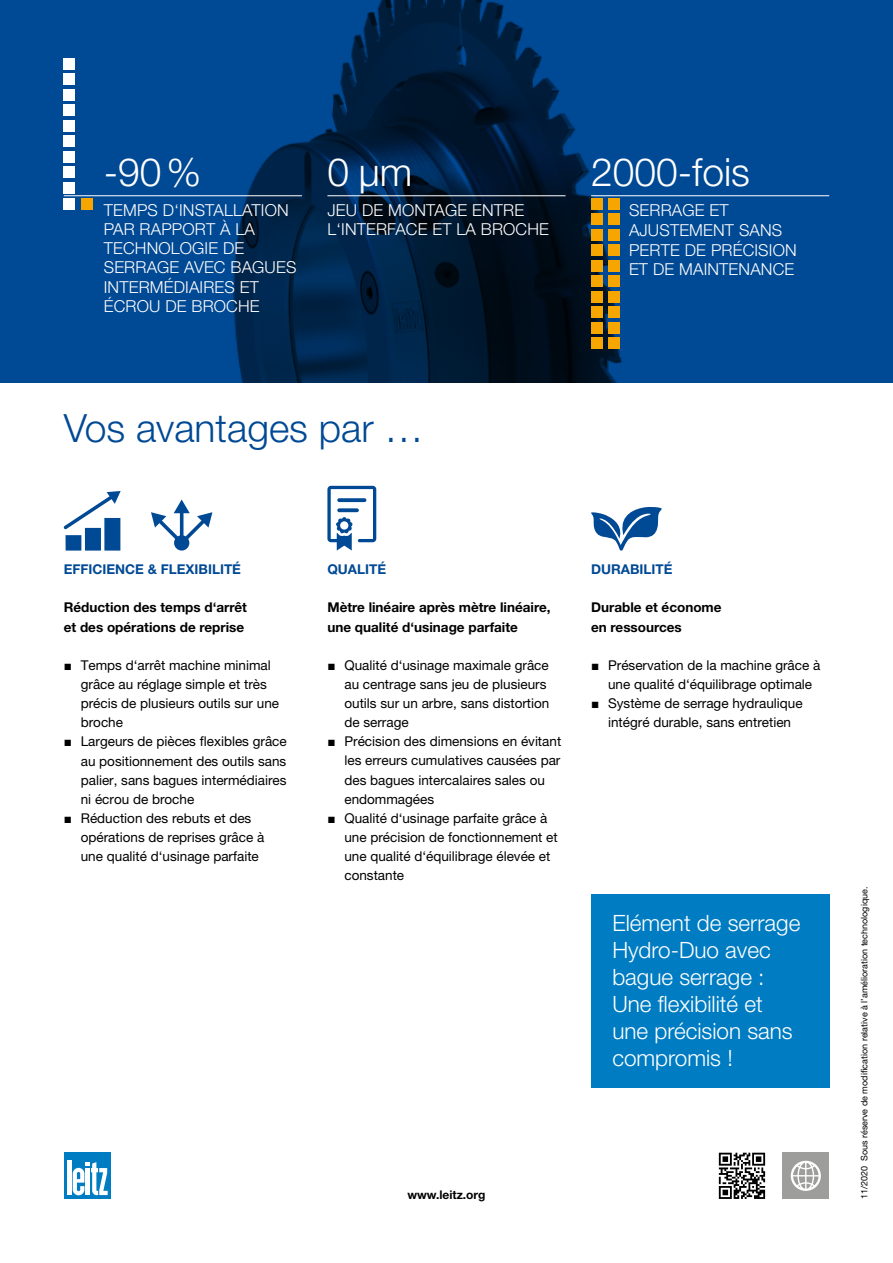
<style>
.page{position:relative;width:893px;height:1263px;background:#fff}
.page>*{position:absolute;margin:0;border:0;box-sizing:border-box;transform-origin:0 0}
.t1{font:300 39px "Helvetica Neue LT Pro";color:#fff}
.t2{font:300 39px "Helvetica Neue LT Pro";color:#004994}
.t3{font:300 22.5px/27px "Helvetica Neue LT Pro";color:#fff}
.t4{font:300 16.5px/19px "Helvetica Neue LT Pro";letter-spacing:.01em;color:#fff}
.t5{font:13.5px/19.2px "Helvetica Neue LT Pro";color:#000}
.t6{font:700 13.5px/19.2px "Helvetica Neue LT Pro";color:#000}
.t7{font:700 13.5px "Helvetica Neue LT Pro";color:#004994}
.t8{font:700 12px "Helvetica Neue LT Pro";color:#000}
.t9{font:9px "Helvetica Neue LT Pro";color:#000}
.s1{font-family:"Arial"}
</style>
<div class="page">
<svg style="left:0;top:0;width:893px;height:383px;background:#003a75"></svg>
<div style="left:64px;top:1152px;width:47px;height:47px;background:#007cc2"></div>
<div style="left:67px;top:1160px;width:5px;height:35px;background:#fff"></div>
<svg style="left:73px;top:1162px;width:35px;height:33px"></svg>
<div style="left:104px;top:518px;width:16px;height:33px;background:#004994"></div>
<div style="left:85px;top:528px;width:16px;height:23px;background:#004994"></div>
<div style="left:66px;top:535px;width:15px;height:16px;background:#004994"></div>
<svg style="left:64px;top:491px;width:57px;height:38px"></svg>
<svg style="left:327px;top:486px;width:49px;height:65px"></svg>
<svg style="left:337px;top:508px;width:22px;height:4px"></svg>
<svg style="left:337px;top:498px;width:29px;height:4px"></svg>
<svg style="left:591px;top:507px;width:71px;height:44px"></svg>
<svg style="left:151px;top:499px;width:61px;height:52px"></svg>
<div style="left:783px;top:1153px;width:46px;height:46px;background:#9d9d9c"></div>
<svg style="left:791px;top:1161px;width:30px;height:30px"></svg>
<svg style="left:719px;top:1153px;width:46px;height:46px"></svg>
<hr style="left:64px;top:195px;width:238px;height:1px;background:#fff">
<hr style="left:591px;top:195px;width:238px;height:1px;background:#fff">
<div style="left:81px;top:198px;width:11px;height:11px;background:#f7a600"></div>
<div style="left:591px;top:244px;width:11px;height:12px;background:#f7a600"></div>
<div style="left:591px;top:229px;width:11px;height:11px;background:#f7a600"></div>
<div style="left:591px;top:213px;width:11px;height:12px;background:#f7a600"></div>
<div style="left:591px;top:198px;width:11px;height:11px;background:#f7a600"></div>
<div style="left:591px;top:291px;width:11px;height:11px;background:#f7a600"></div>
<div style="left:591px;top:275px;width:11px;height:12px;background:#f7a600"></div>
<div style="left:591px;top:260px;width:11px;height:11px;background:#f7a600"></div>
<div style="left:591px;top:337px;width:11px;height:12px;background:#f7a600"></div>
<div style="left:591px;top:322px;width:11px;height:11px;background:#f7a600"></div>
<div style="left:591px;top:306px;width:11px;height:12px;background:#f7a600"></div>
<div style="left:608px;top:244px;width:11px;height:12px;background:#f7a600"></div>
<div style="left:608px;top:229px;width:11px;height:11px;background:#f7a600"></div>
<div style="left:608px;top:213px;width:11px;height:12px;background:#f7a600"></div>
<div style="left:608px;top:198px;width:11px;height:11px;background:#f7a600"></div>
<div style="left:608px;top:291px;width:11px;height:11px;background:#f7a600"></div>
<div style="left:608px;top:275px;width:11px;height:12px;background:#f7a600"></div>
<div style="left:608px;top:260px;width:11px;height:11px;background:#f7a600"></div>
<div style="left:608px;top:337px;width:11px;height:12px;background:#f7a600"></div>
<div style="left:608px;top:322px;width:11px;height:11px;background:#f7a600"></div>
<div style="left:608px;top:306px;width:11px;height:12px;background:#f7a600"></div>
<hr style="left:327px;top:195px;width:239px;height:1px;background:#fff">
<div style="left:64px;top:58px;width:11px;height:12px;background:#fff"></div>
<div style="left:64px;top:198px;width:11px;height:11px;background:#fff"></div>
<div style="left:64px;top:136px;width:11px;height:11px;background:#fff"></div>
<div style="left:64px;top:182px;width:11px;height:12px;background:#fff"></div>
<div style="left:64px;top:167px;width:11px;height:11px;background:#fff"></div>
<div style="left:64px;top:151px;width:11px;height:12px;background:#fff"></div>
<div style="left:64px;top:89px;width:11px;height:12px;background:#fff"></div>
<div style="left:64px;top:74px;width:11px;height:11px;background:#fff"></div>
<div style="left:64px;top:120px;width:11px;height:12px;background:#fff"></div>
<div style="left:64px;top:105px;width:11px;height:11px;background:#fff"></div>
<div style="left:591px;top:894px;width:238px;height:193px;background:#007cc2"></div>
<h1 class="t1" style="left:104px;top:148px;width:99px">-90%</h1>
<h1 class="t1" style="left:327px;top:148px;width:86px">0 µm</h1>
<p class="t4" style="left:327px;top:200px;width:223px">JEU DE MONTAGE ENTRE<br>L‘INTERFACE ET LA BROCHE</p>
<p class="t4" style="left:104px;top:200px;width:194px">TEMPS D‘INSTALLATION<br>PAR RAPPORT À LA<br>TECHNOLOGIE DE<br>SERRAGE AVEC BAGUES<br>INTERMÉDIAIRES ET<br>ÉCROU DE BROCHE</p>
<h1 class="t2" style="left:64px;top:404px;width:361px">Vos avantages par …</h1>
<h1 class="t1" style="left:591px;top:148px;width:160px">2000-fois</h1>
<p class="t4" style="left:629px;top:200px;width:169px;line-height:19.8px">SERRAGE ET<br>AJUSTEMENT SANS<br>PERTE DE PRÉCISION<br>ET DE MAINTENANCE</p>
<p class="t7" style="left:64px;top:561px;width:179px">EFFICIENCE &amp; FLEXIBILITÉ</p>
<p class="t6" style="left:64px;top:598px;width:185px">Réduction des temps d‘arrêt et des opérations de reprise</p>
<p class="t5" style="left:81px;top:655px;width:200px;text-indent:-17px"><span class="s1">■</span> Temps d‘arrêt machine minimal grâce au réglage simple et très précis de plusieurs outils sur une broche</p>
<p class="t5" style="left:81px;top:732px;width:207px;text-align:justify;text-indent:-17px"><span class="s1">■</span> Largeurs de pièces flexibles grâce au positionnement des outils sans palier, sans bagues intermédiaires ni écrou de broche</p>
<p class="t5" style="left:81px;top:808px;width:185px;text-indent:-17px"><span class="s1">■</span> Réduction des rebuts et des opérations de reprises grâce à une qualité d‘usinage parfaite</p>
<p class="t7" style="left:327px;top:561px;width:60px">QUALITÉ</p>
<p class="t6" style="left:327px;top:598px;width:225px">Mètre linéaire après mètre linéaire, une qualité d‘usinage parfaite</p>
<p class="t5" style="left:344px;top:655px;width:207px;text-indent:-17px"><span class="s1">■</span> Qualité d‘usinage maximale grâce au centrage sans jeu de plusieurs outils sur un arbre, sans distortion de serrage</p>
<p class="t5" style="left:344px;top:732px;width:218px;text-indent:-17px"><span class="s1">■</span> Précision des dimensions en évitant les erreurs cumulatives causées par des bagues intercalaires sales ou endommagées</p>
<p class="t5" style="left:344px;top:808px;width:215px;text-indent:-17px"><span class="s1">■</span> Qualité d‘usinage parfaite grâce à une précision de fonctionnement et une qualité d‘équilibrage élevée et constante</p>
<p class="t7" style="left:591px;top:561px;width:83px">DURABILITÉ</p>
<p class="t6" style="left:591px;top:598px;width:132px">Durable et économe en ressources</p>
<p class="t5" style="left:608px;top:655px;width:214px;text-indent:-17px"><span class="s1">■</span> Préservation de la machine grâce à une qualité d‘équilibrage optimale</p>
<p class="t5" style="left:591px;top:693px;width:213px;text-align:center"><span class="s1">■</span> Système de serrage hydraulique intégré durable, sans entretien</p>
<h2 class="t3" style="left:612px;top:909px;width:189px">Elément de serrage<br>Hydro-Duo avec bague serrage :<br>Une flexibilité et une précision sans compromis !</h2>
<p class="t8" style="left:407px;top:1187px;width:80px">www.leitz.org</p>
<p class="t9" style="left:859px;top:1199px;width:314px;rotate:-90deg">11/2020 Sous réserve de modification relative à l’amélioration technologique.</p>
</div>
